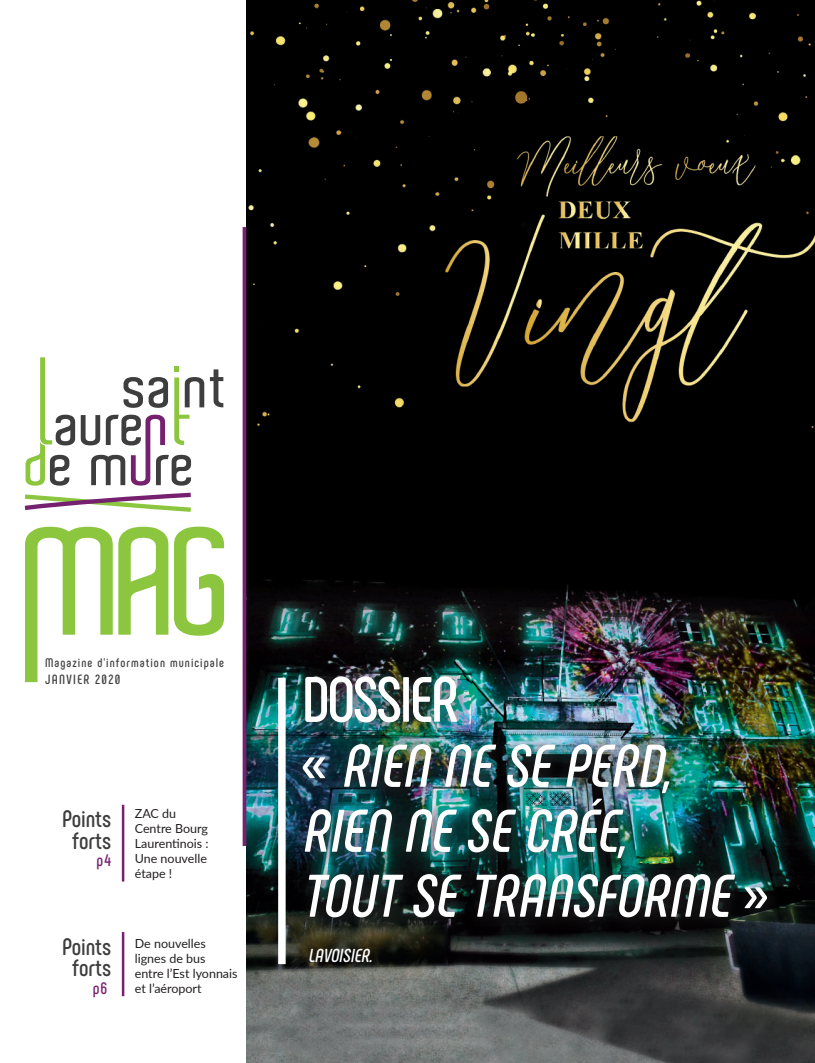
<style>
.page{position:relative;width:815px;height:1063px;background:#fff}
.page>*{position:absolute;margin:0;border:0;box-sizing:border-box;transform-origin:0 0}
.t1{font:700 63.75px "Phenomena";letter-spacing:-.04em;color:#fff}
.t2{font:italic 700 60px/65px "Phenomena";color:#fff}
.t3{font:700 23.75px/21.2px "Phenomena";color:#3e3e3f;text-align:center}
.t4{font:italic 700 18.75px "Phenomena";color:#fff}
.t5{font:700 16.62px "Phenomena";color:#752170}
.t6{font:700 13.38px "Phenomena";letter-spacing:.1em;color:#3e3e3f}
.t7{font:12.5px/15px "Lato";color:#231f20}
.t8{font:700 12.5px "Phenomena";letter-spacing:.085em;color:#3e3e3f}
.s1{font-style:normal}
</style>
<div class="page">
<svg style="left:81px;top:366px;width:123px;height:120px"></svg>
<svg style="left:210px;top:369px;width:13px;height:38px"></svg>
<svg style="left:25px;top:493px;width:166px;height:19px"></svg>
<svg style="left:25px;top:357px;width:50px;height:129px"></svg>
<svg style="left:25px;top:527px;width:199px;height:155px"></svg>
<hr style="left:122px;top:805px;width:2px;height:77px;background:#752170">
<hr style="left:122px;top:932px;width:2px;height:64px;background:#752170">
<img style="left:246px;top:0;width:569px;height:1063px">
<hr style="left:243px;top:227px;width:3px;height:619px;background:#752170">
<div style="left:291px;top:664px;width:493px;height:271px;background:#333233;opacity:.75"></div>
<div style="left:278px;top:678px;width:8px;height:286px;background:#fff"></div>
<p class="t8" style="left:45px;top:655px;width:181px">Magazine d’information municipale</p>
<p class="t6" style="left:45px;top:672px;width:77px">JANVIER 2020</p>
<h3 class="t3" style="left:62px;top:808px;width:51px">Points forts</h3>
<p class="t7" style="left:135px;top:806px;width:75px">ZAC du<br>Centre Bourg<br>Laurentinois :<br>Une nouvelle étape !</p>
<h3 class="t5" style="left:96px;top:850px;width:16px">p4</h3>
<h3 class="t3" style="left:62px;top:936px;width:51px">Points forts</h3>
<p class="t7" style="left:135px;top:935px;width:104px">De nouvelles lignes de bus entre l’Est lyonnais</p>
<h3 class="t5" style="left:93px;top:978px;width:16px">p6</h3>
<p class="t7" style="left:135px;top:980px;width:68px">et l’aéroport</p>
<h1 class="t1" style="left:301px;top:661px;width:159px">DOSSIER</h1>
<h2 class="t2" style="left:301px;top:733px;width:469px"><span class="s1">«</span> RIEN NESEPERD,<br>RIEN NESECRÉE,<br>TOUTSETRANSFORME<span class="s1">»</span></h2>
<h3 class="t4" style="left:308px;top:944px;width:69px">LAVOISIER.</h3>
</div>
